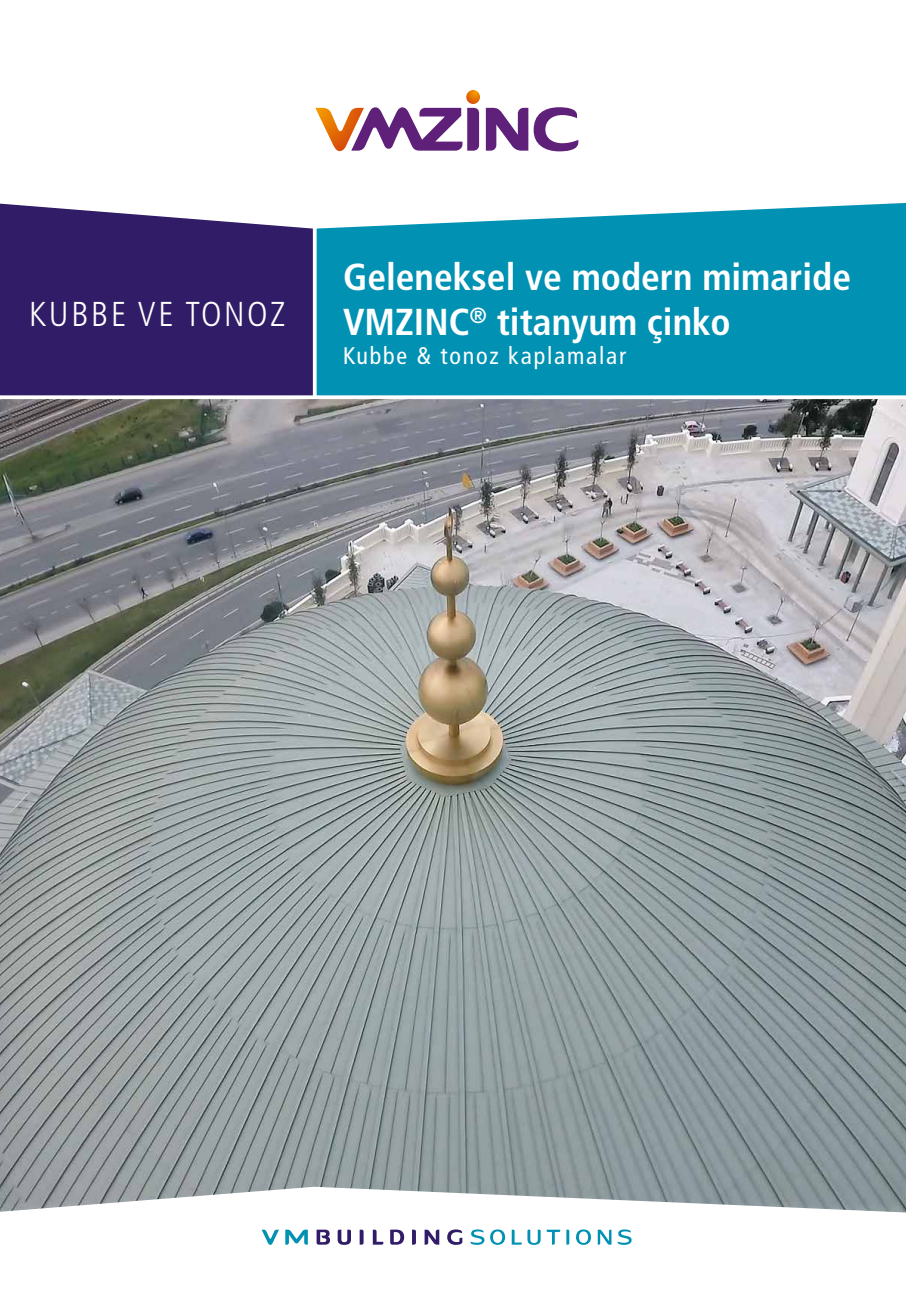
<style>
.page{position:relative;width:906px;height:1289px;background:#fff}
.page>*{position:absolute;margin:0;border:0;box-sizing:border-box;transform-origin:0 0}
.t1{font:700 condensed 37.5px/45px "Frutiger LT Pro";color:#fff}
.t2{font:300 condensed 34.5px "Frutiger LT Pro";letter-spacing:.075em;color:#fff}
.t3{font:condensed 24px "Frutiger LT Pro";letter-spacing:.075em;color:#fff}
</style>
<div class="page">
<div style="left:0;top:0;width:315px;height:397px;background:#311c67"></div>
<img style="left:0;top:399px;width:906px;height:787px">
<div style="left:315px;top:0;width:591px;height:397px;background:#0091b3"></div>
<svg style="left:313px;top:229px;width:4px;height:166px"></svg>
<svg style="left:0;top:395px;width:906px;height:2px;background:#d4e3ec"></svg>
<svg style="left:0;top:1186px;width:906px;height:59px"></svg>
<div style="left:0;top:0;width:906px;height:229px;background:#fff"></div>
<svg style="left:486px;top:107px;width:92px;height:44px;background:#a887b7"></svg>
<svg style="left:315px;top:107px;width:164px;height:44px;background:#b68ca6"></svg>
<svg style="left:466px;top:90px;width:14px;height:14px"></svg>
<svg style="left:338px;top:1229px;width:13px;height:15px"></svg>
<svg style="left:373px;top:1229px;width:10px;height:15px"></svg>
<svg style="left:390px;top:1229px;width:14px;height:15px"></svg>
<svg style="left:316px;top:1229px;width:14px;height:15px"></svg>
<svg style="left:412px;top:1229px;width:4px;height:15px"></svg>
<svg style="left:360px;top:1229px;width:3px;height:15px"></svg>
<svg style="left:424px;top:1229px;width:15px;height:15px"></svg>
<svg style="left:447px;top:1229px;width:15px;height:15px"></svg>
<svg style="left:546px;top:1229px;width:14px;height:15px"></svg>
<svg style="left:617px;top:1229px;width:14px;height:15px"></svg>
<svg style="left:566px;top:1229px;width:3px;height:15px"></svg>
<svg style="left:598px;top:1229px;width:13px;height:15px"></svg>
<svg style="left:512px;top:1229px;width:28px;height:15px"></svg>
<svg style="left:490px;top:1229px;width:15px;height:15px"></svg>
<svg style="left:576px;top:1229px;width:15px;height:15px"></svg>
<svg style="left:470px;top:1229px;width:14px;height:15px"></svg>
<svg style="left:262px;top:1229px;width:17px;height:15px"></svg>
<svg style="left:285px;top:1229px;width:23px;height:15px"></svg>
<p class="t2" style="left:29px;top:294px;width:258px">KUBBE VE TONOZ</p>
<p class="t1" style="left:343px;top:255px;width:509px">Geleneksel ve modern mimaride<br>VMZINC<sup>®</sup> titanyum çinko</p>
<p class="t3" style="left:343px;top:341px;width:285px">Kubbe &amp; tonoz kaplamalar</p>
</div>
